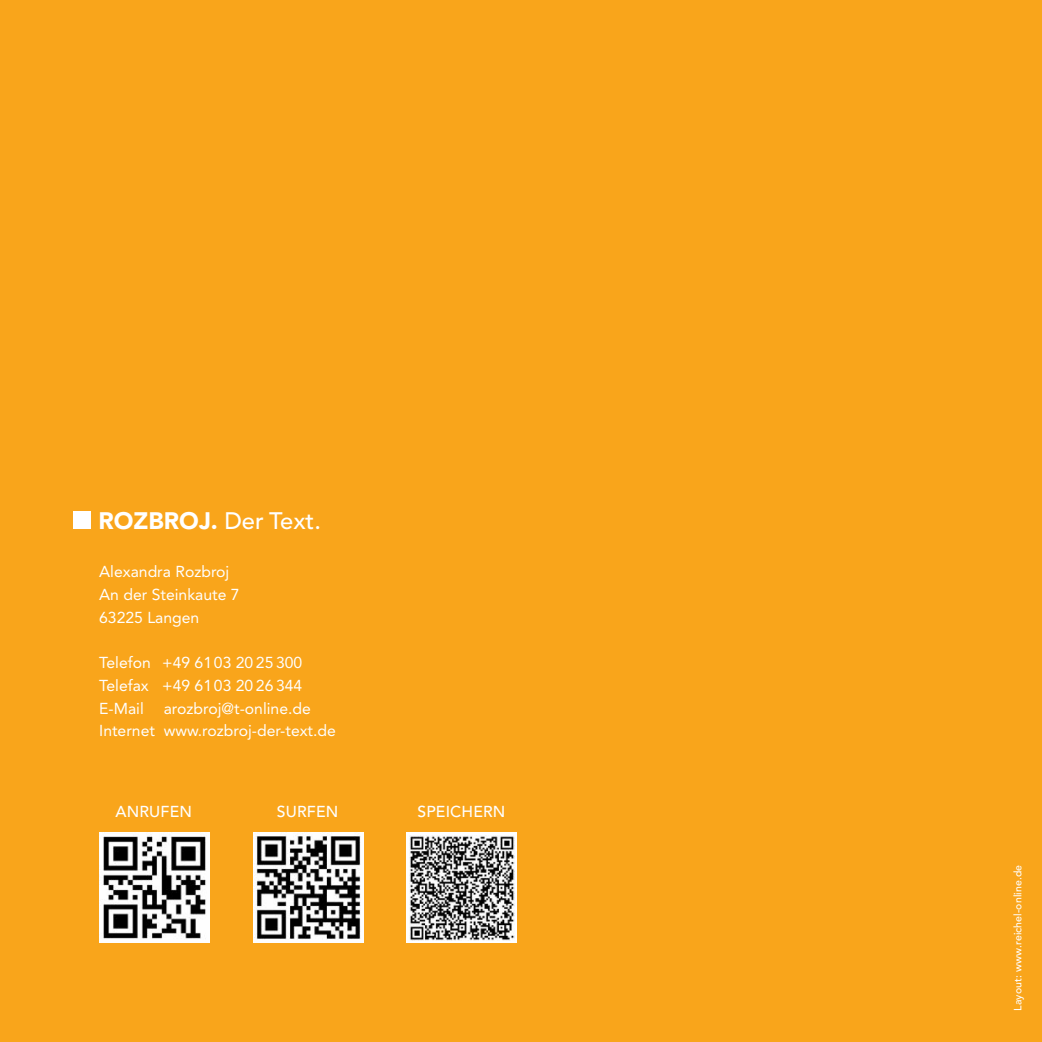
<style>
.page{position:relative;width:1042px;height:1042px;background:#f9a51b}
.page>*{position:absolute;margin:0;border:0;box-sizing:border-box;transform-origin:0 0}
.t1{font:900 23.62px "Avenir";color:#fff}
.t2{font:15.75px/22.8px "Avenir";color:#fff}
.t3{font:500 15.75px "Avenir";letter-spacing:.01em;color:#fff}
.t4{font:500 10.5px "Avenir";letter-spacing:.01em;color:#fff}
.s1{font-weight:500}
</style>
<div class="page">
<img style="left:99px;top:832px;width:110px;height:111px">
<img style="left:253px;top:832px;width:110px;height:111px">
<div style="left:407px;top:832px;width:110px;height:111px;background:#fff"></div>
<img style="left:409px;top:835px;width:105px;height:105px">
<div style="left:73px;top:512px;width:18px;height:17px;background:#fff"></div>
<h1 class="t1" style="left:99px;top:511px;width:224px">ROZBROJ. <span class="s1">Der Text.</span></h1>
<p class="t2" style="left:99px;top:561px;width:142px">Alexandra Rozbroj<br>An der Steinkaute 7<br>63225 Langen</p>
<p class="t2" style="left:99px;top:652px;width:205px;text-align:justify">Telefon +49 6103 20 25 300<br>Telefax +49 6103 20 26 344<br>E-Mail</p>
<p class="t2" style="left:99px;top:698px;width:238px;text-indent:64px">arozbroj@t-online.de<br>Internet www.rozbroj-der-text.de</p>
<p class="t3" style="left:115px;top:805px;width:78px">ANRUFEN</p>
<p class="t3" style="left:277px;top:805px;width:63px">SURFEN</p>
<p class="t3" style="left:417px;top:805px;width:90px">SPEICHERN</p>
<p class="t4" style="left:1013px;top:1011px;width:148px;rotate:-90deg">Layout: www.reichel-online.de</p>
</div>
